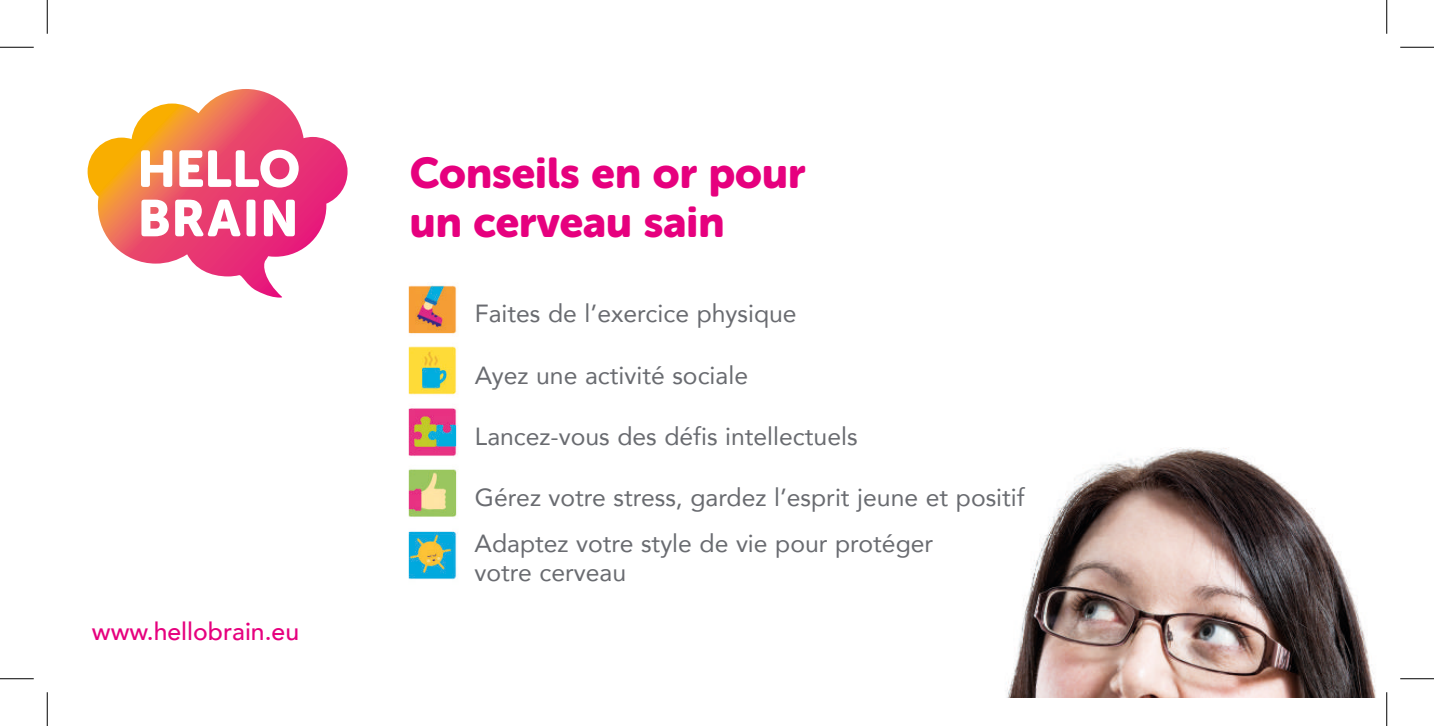
<style>
.page{position:relative;width:1434px;height:726px;background:#fff}
.page>*{position:absolute;margin:0;border:0;box-sizing:border-box;transform-origin:0 0}
.t1{font:42.75px/49.5px "Museo Sans Rounded 900";color:#e6007e}
.t2{font:24.75px/46.1px "Avenir";color:#696b70}
.t3{font:500 24.75px "Avenir";color:#e6007e}
</style>
<div class="page">
<img style="left:1006px;top:447px;width:370px;height:251px">
<svg style="left:88px;top:89px;width:260px;height:209px"></svg>
<svg style="left:141px;top:200px;width:154px;height:36px"></svg>
<svg style="left:141px;top:150px;width:158px;height:38px"></svg>
<img style="left:408px;top:285px;width:50px;height:295px">
<hr style="left:0;top:47px;width:34px;height:1px;background:#000">
<hr style="left:1400px;top:47px;width:34px;height:1px;background:#000">
<hr style="left:0;top:678px;width:34px;height:1px;background:#000">
<hr style="left:1400px;top:678px;width:34px;height:1px;background:#000">
<hr style="left:47px;top:0;width:1px;height:34px;background:#000">
<hr style="left:47px;top:692px;width:1px;height:34px;background:#000">
<hr style="left:1386px;top:0;width:1px;height:34px;background:#000">
<hr style="left:1386px;top:692px;width:1px;height:34px;background:#000">
<p class="t3" style="left:92px;top:610px;width:209px">www.hellobrain.eu</p>
<h1 class="t1" style="left:410px;top:148px;width:397px">Conseils en or pour un cerveau sain</h1>
<p class="t2" style="left:475px;top:290px;width:323px">Faites de l’exercice physique</p>
<p class="t2" style="left:475px;top:352px;width:275px">Ayez une activité sociale</p>
<p class="t2" style="left:475px;top:413px;width:384px">Lancez-vous des défis intellectuels</p>
<p class="t2" style="left:475px;top:474px;width:552px">Gérez votre stress, gardez l’esprit jeune et positif<br>Adaptez votre style de vie pour protéger</p>
<p class="t2" style="left:475px;top:548px;width:153px">votre cerveau</p>
</div>
